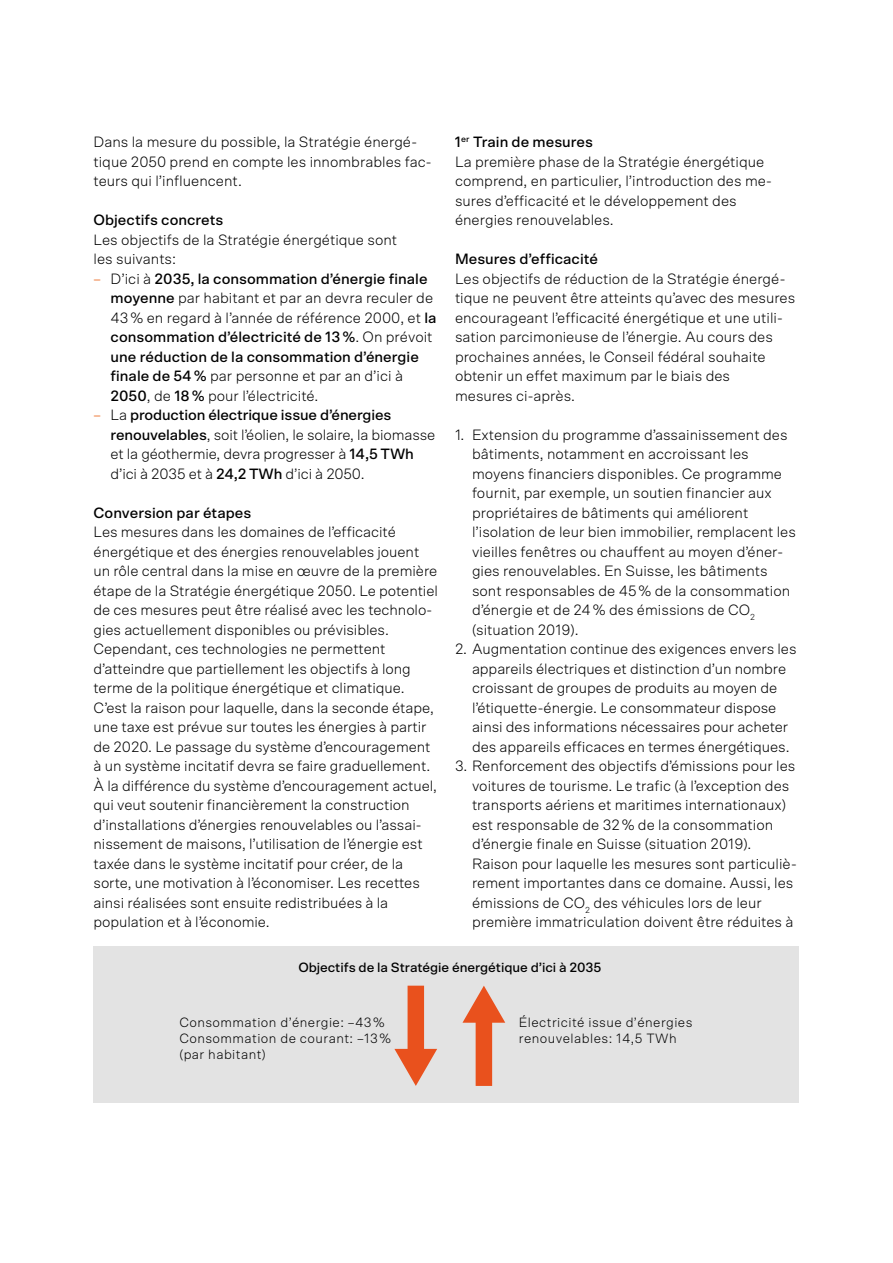
<style>
.page{position:relative;width:893px;height:1263px;background:#fff}
.page>*{position:absolute;margin:0;border:0;box-sizing:border-box;transform-origin:0 0}
.t1{font:300 15px/19.5px "Scto Grotesk A";letter-spacing:-.005em;color:#000}
.t2{font:500 15px "Scto Grotesk A";color:#000}
.t3{font:300 13.5px/16.2px "Scto Grotesk A";letter-spacing:.03em;color:#000}
.t4{font:500 13.5px "Scto Grotesk A";letter-spacing:-.005em;color:#000}
.s1{color:#ea5b0b}
.s2{font-weight:500}
</style>
<div class="page">
<div style="left:94px;top:947px;width:705px;height:156px;background:#e3e3e3"></div>
<div style="left:408px;top:986px;width:16px;height:69px;background:#e9511d"></div>
<svg style="left:394px;top:1049px;width:43px;height:37px"></svg>
<div style="left:476px;top:1016px;width:16px;height:70px;background:#e9511d"></div>
<svg style="left:462px;top:986px;width:43px;height:37px"></svg>
<p class="t1" style="left:94px;top:132px;width:339px">Dans la mesure du possible, la Stratégie énergé&shy;tique 2050 prend en compte les innombrables fac&shy;teurs qui l’influencent.</p>
<p class="t2" style="left:94px;top:211px;width:131px">Objectifs concrets</p>
<p class="t1" style="left:94px;top:229px;width:305px">Les objectifs de la Stratégie énergétique sont les suivants:</p>
<p class="t1" style="left:111px;top:268px;width:327px;text-indent:-17px"><span class="s1">–</span> D’ici à <span class="s2">2035, la consommation d’énergie finale moyenne</span> par habitant et par an devra reculer de 43% en regard à l’année de référence 2000, et <span class="s2">la consommation d’électricité de 13%</span>. On prévoit <span class="s2">une réduction de la consommation d’énergie finale de 54%</span> par personne et par an d’ici à <span class="s2">2050</span>, de <span class="s2">18%</span> pour l’électricité.</p>
<p class="t1" style="left:111px;top:405px;width:326px;text-indent:-17px"><span class="s1">–</span> La <span class="s2">production électrique issue d’énergies renouvelables</span>, soit l’éolien, le solaire, la biomasse et la géothermie, devra progresser à <span class="s2">14,5 TWh </span>d’ici à 2035 et à <span class="s2">24,2 TWh</span> d’ici à 2050.</p>
<p class="t2" style="left:94px;top:503px;width:159px">Conversion par étapes</p>
<p class="t1" style="left:94px;top:522px;width:346px">Les mesures dans les domaines de l’efficacité énergétique et des énergies renouvelables jouent un rôle central dans la mise en œuvre de la première étape de la Stratégie énergétique 2050. Le potentiel de ces mesures peut être réalisé avec les technolo&shy;gies actuellement disponibles ou prévisibles.<br>Cependant, ces technologies ne permettent d’atteindre que partiellement les objectifs à long terme de la politique énergétique et climatique.<br>C’est la raison pour laquelle, dans la seconde étape, une taxe est prévue sur toutes les énergies à partir de 2020. Le passage du système d’encouragement à un système incitatif devra se faire graduellement.<br>À la différence du système d’encouragement actuel, qui veut soutenir financièrement la construction d’installations d’énergies renouvelables ou l’assai&shy;nissement de maisons, l’utilisation de l’énergie est taxée dans le système incitatif pour créer, de la sorte, une motivation à l’économiser. Les recettes ainsi réalisées sont ensuite redistribuées à la population et à l’économie.</p>
<p class="t1" style="left:455px;top:132px;width:318px"><span class="s2">1</span><sup>er</sup> <span class="s2">Train de mesures<br></span>La première phase de la Stratégie énergétique comprend, en particulier, l’introduction des me&shy;sures d’efficacité et le développement des énergies renouvelables.</p>
<p class="t2" style="left:455px;top:250px;width:145px">Mesures d’efficacité</p>
<p class="t1" style="left:455px;top:268px;width:342px">Les objectifs de réduction de la Stratégie énergé&shy;tique ne peuvent être atteints qu’avec des mesures encourageant l’efficacité énergétique et une utili&shy;sation parcimonieuse de l’énergie. Au cours des prochaines années, le Conseil fédéral souhaite obtenir un effet maximum par le biais des<br>mesures ci-après.</p>
<p class="t1" style="left:472px;top:424px;width:325px;text-indent:-17px">1. Extension du programme d’assainissement des bâtiments, notamment en accroissant les moyens financiers disponibles. Ce programme fournit, par exemple, un soutien financier aux propriétaires de bâtiments qui améliorent l’isolation de leur bien immobilier, remplacent les vieilles fenêtres ou chauffent au moyen d’éner&shy;gies renouvelables. En Suisse, les bâtiments sont responsables de 45% de la consommation d’énergie et de 24% des émissions de CO<sub>2 </sub>(situation 2019).</p>
<p class="t1" style="left:472px;top:639px;width:326px;text-indent:-17px">2. Augmentation continue des exigences envers les appareils électriques et distinction d’un nombre croissant de groupes de produits au moyen de l’étiquette-énergie. Le consommateur dispose ainsi des informations nécessaires pour acheter des appareils efficaces en termes énergétiques.</p>
<p class="t1" style="left:472px;top:756px;width:326px;text-indent:-17px">3. Renforcement des objectifs d’émissions pour les voitures de tourisme. Le trafic (à l’exception des transports aériens et maritimes internationaux) est responsable de 32% de la consommation d’énergie finale en Suisse (situation 2019).<br>Raison pour laquelle les mesures sont particuliè&shy;rement importantes dans ce domaine. Aussi, les émissions de CO<sub>2</sub> des véhicules lors de leur première immatriculation doivent être réduites à</p>
<p class="t4" style="left:298px;top:959px;width:305px">Objectifs de la Stratégie énergétique d’ici à 2035</p>
<p class="t3" style="left:179px;top:1014px;width:213px">Consommation d’énergie: –43%<br>Consommation de courant: –13% (par habitant)</p>
<p class="t3" style="left:519px;top:1014px;width:175px">Électricité issue d’énergies renouvelables: 14,5 TWh</p>
</div>
